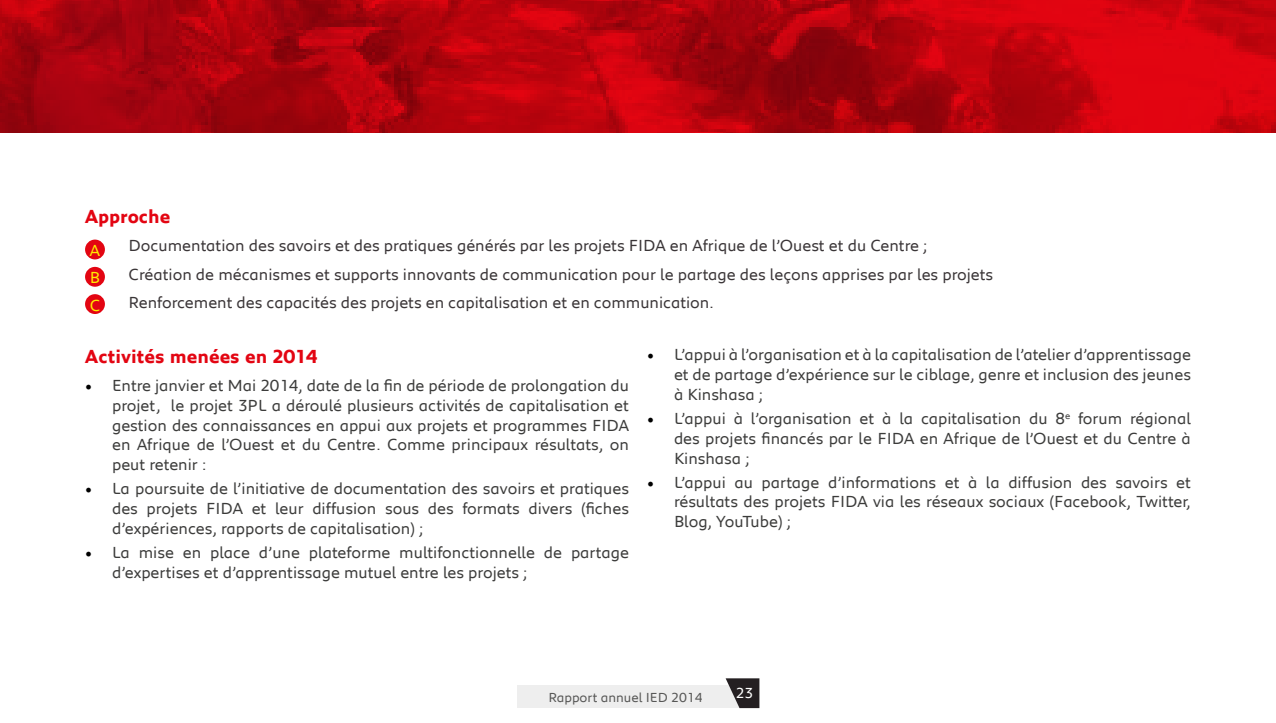
<style>
.page{position:relative;width:1276px;height:723px;background:#fff}
.page>*{position:absolute;margin:0;border:0;box-sizing:border-box;transform-origin:0 0}
.t1{font:700 19.5px "Peugeot";color:#e30512}
.t2{font:16.5px/19.8px "Peugeot";color:#3c3c3b;text-align:justify}
.t3{font:16.5px/28.3px "Peugeot";color:#3a3537}
.t4{font:16.5px/27.3px "Peugeot";color:#fe0;text-align:justify}
.t5{font:15px "Peugeot";color:#fff}
.t6{font:13.5px "Peugeot";color:#575756}
.s1{font-family:"Minion Pro";font-size:18px;color:#000}
</style>
<div class="page">
<div style="left:516px;top:685px;width:227px;height:23px;background:#eee"></div>
<svg style="left:725px;top:678px;width:34px;height:30px"></svg>
<img style="left:0;top:0;width:1276px;height:133px">
<div style="left:85px;top:240px;width:20px;height:19px;background:#e30512;border-radius:50%"></div>
<div style="left:85px;top:267px;width:20px;height:20px;background:#e30512;border-radius:50%"></div>
<div style="left:85px;top:294px;width:20px;height:20px;background:#e30512;border-radius:50%"></div>
<p class="t1" style="left:85px;top:203px;width:87px">Approche</p>
<p class="t3" style="left:129px;top:231px;width:866px">Documentation des savoirs et des pratiques générés par les projets FIDA en Afrique de l’Ouest et du Centre ;<br>Création de mécanismes et supports innovants de communication pour le partage des leçons apprises par les projets<br>Renforcement des capacités des projets en capitalisation et en communication.</p>
<p class="t1" style="left:85px;top:343px;width:234px">Activités menées en 2014</p>
<p class="t2" style="left:112px;top:375px;width:518px;text-indent:-27px"><span class="s1">•</span> Entre janvier et Mai 2014, date de la fin de période de prolongation du projet, le projet 3PL a déroulé plusieurs activités de capitalisation et gestion des connaissances en appui aux projets et programmes FIDA en Afrique de l’Ouest et du Centre. Comme principaux résultats, on peut retenir :</p>
<p class="t2" style="left:112px;top:478px;width:518px;text-indent:-27px"><span class="s1">•</span> La poursuite de l’initiative de documentation des savoirs et pratiques des projets FIDA et leur diffusion sous des formats divers (fiches d’expériences, rapports de capitalisation) ;</p>
<p class="t2" style="left:112px;top:541px;width:518px;text-indent:-27px"><span class="s1">•</span> La mise en place d’une plateforme multifonctionnelle de partage d’expertises et d’apprentissage mutuel entre les projets ;</p>
<p class="t4" style="left:90px;top:236px;width:12px">A B C</p>
<p class="t2" style="left:674px;top:344px;width:518px;text-indent:-27px"><span class="s1">•</span> L’appui à l’organisation et à la capitalisation de l’atelier d’apprentissage et de partage d’expérience sur le ciblage, genre et inclusion des jeunes à Kinshasa ;</p>
<p class="t2" style="left:674px;top:408px;width:518px;text-indent:-27px"><span class="s1">•</span> L’appui à l’organisation et à la capitalisation du 8<sup>e</sup> forum régional des projets financés par le FIDA en Afrique de l’Ouest et du Centre à Kinshasa ;</p>
<p class="t2" style="left:674px;top:471px;width:518px;text-indent:-27px"><span class="s1">•</span> L’appui au partage d’informations et à la diffusion des savoirs et résultats des projets FIDA via les réseaux sociaux (Facebook, Twitter, Blog, YouTube) ;</p>
<p class="t6" style="left:548px;top:688px;width:155px">Rapport annuel IED 2014</p>
<p class="t5" style="left:736px;top:683px;width:19px">23</p>
</div>
